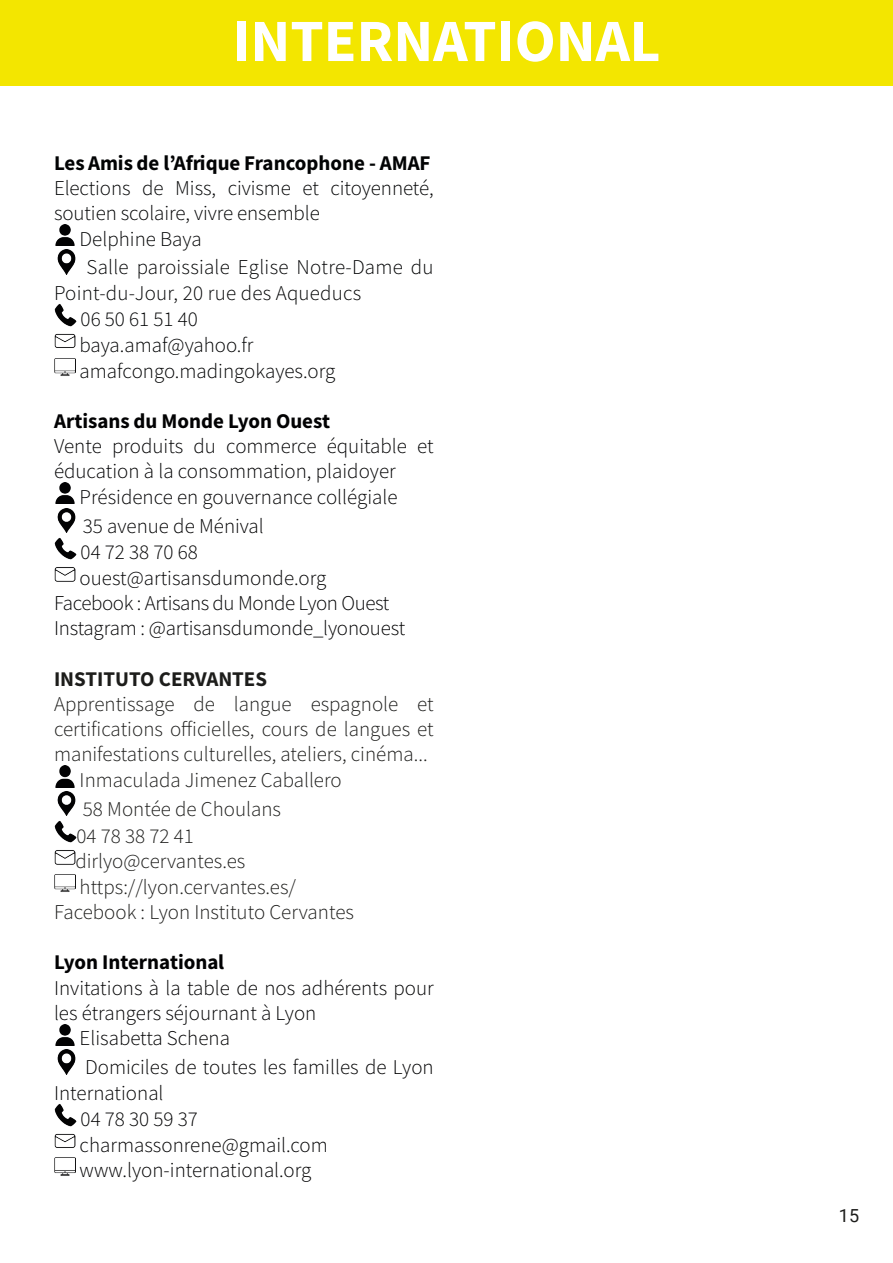
<style>
.page{position:relative;width:893px;height:1263px;background:#fff}
.page>*{position:absolute;margin:0;border:0;box-sizing:border-box;transform-origin:0 0}
.t1{font:60px "Source Sans Variable";color:#fff}
.t2{font:21px/25.2px "Source Sans Variable";color:#020203}
.t3{font:21px/25.2px "Source Sans Variable";color:#1d1d1b;text-align:justify}
.t4{font:21px/25.2px "Source Sans Variable";color:#020304}
.t5{font:21px "Source Sans Variable";letter-spacing:-.02em;color:#020203}
.t6{font:18px "Roboto";color:#1d1d1b}
</style>
<div class="page">
<img style="left:55px;top:224px;width:20px;height:22px">
<img style="left:57px;top:250px;width:19px;height:24px">
<img style="left:54px;top:304px;width:22px;height:22px">
<img style="left:54px;top:333px;width:21px;height:15px">
<img style="left:54px;top:358px;width:21px;height:18px">
<img style="left:55px;top:482px;width:20px;height:22px">
<img style="left:57px;top:508px;width:19px;height:25px">
<img style="left:54px;top:537px;width:22px;height:22px">
<img style="left:54px;top:567px;width:21px;height:15px">
<img style="left:55px;top:766px;width:20px;height:21px">
<img style="left:57px;top:791px;width:19px;height:25px">
<img style="left:54px;top:820px;width:22px;height:22px">
<img style="left:54px;top:850px;width:21px;height:15px">
<img style="left:54px;top:874px;width:21px;height:18px">
<img style="left:55px;top:1024px;width:20px;height:21px">
<img style="left:57px;top:1050px;width:19px;height:24px">
<img style="left:54px;top:1104px;width:22px;height:22px">
<img style="left:54px;top:1133px;width:21px;height:15px">
<img style="left:54px;top:1157px;width:21px;height:19px">
<div style="left:0;top:0;width:893px;height:85px;background:#f3e600"></div>
<p class="t1" style="left:232px;top:5px;width:430px">INTERNATIONAL</p>
<p class="t4" style="left:54px;top:150px;width:378px">Les Amis de l’Afrique Francophone - AMAF</p>
<p class="t4" style="left:54px;top:175px;width:381px">Elections de Miss, civisme et citoyenneté, soutien scolaire, vivre ensemble</p>
<p class="t4" style="left:80px;top:226px;width:124px">Delphine Baya</p>
<p class="t4" style="left:54px;top:255px;width:381px;text-indent:33px">Salle paroissiale Eglise Notre-Dame du<br>Point-du-Jour, 20 rue des Aqueducs</p>
<p class="t4" style="left:81px;top:307px;width:119px">06 50 61 51 40</p>
<p class="t4" style="left:80px;top:332px;width:175px">baya.amaf@yahoo.fr</p>
<p class="t4" style="left:80px;top:358px;width:257px">amafcongo.madingokayes.org</p>
<p class="t2" style="left:54px;top:408px;width:278px">Artisans du Monde Lyon Ouest</p>
<p class="t2" style="left:54px;top:434px;width:381px">Vente produits du commerce équitable et éducation à la consommation, plaidoyer</p>
<p class="t2" style="left:80px;top:484px;width:319px">Présidence en gouvernance collégiale</p>
<p class="t2" style="left:83px;top:513px;width:182px">35 avenue de Ménival</p>
<p class="t2" style="left:81px;top:540px;width:119px">04 72 38 70 68</p>
<p class="t2" style="left:80px;top:566px;width:248px">ouest@artisansdumonde.org</p>
<p class="t5" style="left:54px;top:591px;width:337px">Facebook : Artisans du Monde Lyon Ouest</p>
<p class="t2" style="left:54px;top:616px;width:353px">Instagram : @artisansdumonde_lyonouest</p>
<p class="t3" style="left:54px;top:666px;width:215px">INSTITUTO CERVANTES</p>
<p class="t3" style="left:54px;top:692px;width:381px">Apprentissage de langue espagnole et certifications officielles, cours de langues et manifestations culturelles, ateliers, cinéma...</p>
<p class="t3" style="left:80px;top:768px;width:264px">Inmaculada Jimenez Caballero</p>
<p class="t3" style="left:83px;top:796px;width:200px">58 Montée de Choulans</p>
<p class="t3" style="left:76px;top:823px;width:119px">04 78 38 72 41</p>
<p class="t3" style="left:75px;top:849px;width:171px">dirlyo@cervantes.es</p>
<p class="t3" style="left:80px;top:874px;width:218px">https://lyon.cervantes.es/</p>
<p class="t3" style="left:54px;top:899px;width:301px">Facebook : Lyon Instituto Cervantes</p>
<p class="t2" style="left:54px;top:950px;width:172px">Lyon International</p>
<p class="t2" style="left:54px;top:975px;width:381px">Invitations à la table de nos adhérents pour les étrangers séjournant à Lyon</p>
<p class="t2" style="left:80px;top:1026px;width:152px">Elisabetta Schena</p>
<p class="t2" style="left:54px;top:1055px;width:381px;text-indent:31px">Domiciles de toutes les familles de Lyon<br>International</p>
<p class="t2" style="left:81px;top:1107px;width:119px">04 78 30 59 37</p>
<p class="t2" style="left:80px;top:1132px;width:250px">charmassonrene@gmail.com</p>
<p class="t2" style="left:80px;top:1158px;width:233px">www.lyon-international.org</p>
<p class="t6" style="left:839px;top:1203px;width:22px">15</p>
</div>
